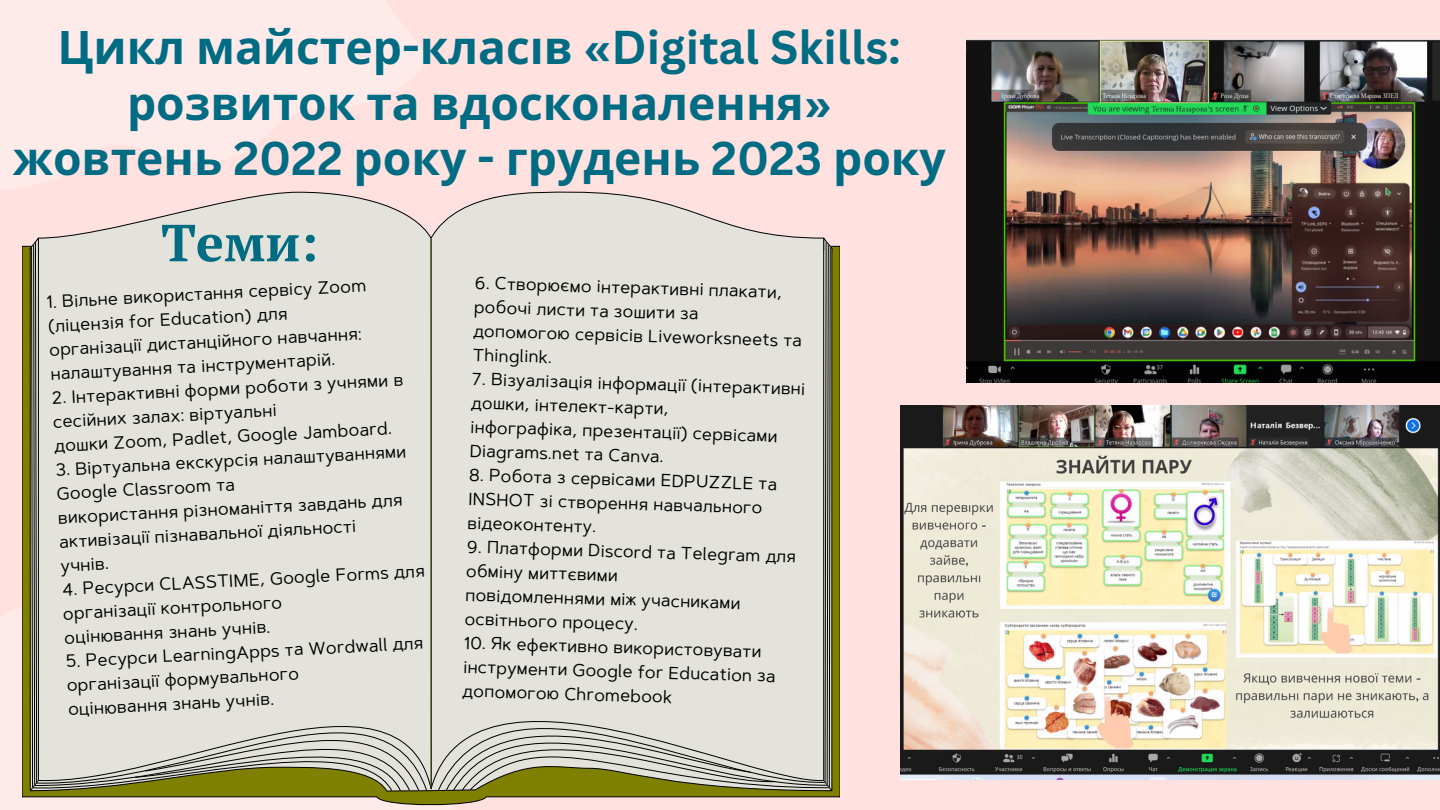
<style>
.page{position:relative;width:1440px;height:810px;background:#ffe1e0}
.page>*{position:absolute;margin:0;border:0;box-sizing:border-box;transform-origin:0 0}
.t1{font:700 52px "PT Serif";color:#006c84}
.t2{font:700 46.2px/55.5px "Noto Sans";color:#006c84;text-align:center}
.t3{font:17.7px/24px "Artegra Sans";color:#000}
.t4{font:17.5px/24.3px "Artegra Sans";color:#000}
.s1{font-family:"Canva Sans"}
</style>
<div class="page">
<svg style="left:22px;top:246px;width:818px;height:560px"></svg>
<svg style="left:63px;top:191px;width:725px;height:601px"></svg>
<hr style="left:431px;top:238px;width:1px;height:550px;background:#000">
<svg style="left:437px;top:654px;width:389px;height:138px"></svg>
<div style="left:29px;top:236px;width:391px;height:556px;background:#e3e2db"></div>
<div style="left:445px;top:236px;width:388px;height:555px;background:#e3e2db"></div>
<img style="left:966px;top:39px;width:474px;height:344px">
<img style="left:900px;top:405px;width:540px;height:374px">
<p class="t2" style="left:13px;top:19px;width:935px">Цикл майстер<span class="s1">-</span>класі в <span class="s1">«Digital Skills: </span>розвиток та вдосконалення<span class="s1">»<br></span>жовтень <span class="s1">2022</span> року <span class="s1">-</span> грудень <span class="s1">2023</span> року</p>
<p class="t1" style="left:161px;top:207px;width:158px">Теми:</p>
<p class="t3" style="left:46px;top:290px;width:322px;rotate:-3deg">1. Вільне використання сервісу Zoom (ліцензія for Education) для</p>
<h1 class="t3" style="left:48px;top:338px;width:315px;rotate:-3deg">організації дистанційного навчання: налаштування та інструментарій.</h1>
<p class="t3" style="left:51px;top:385px;width:354px;rotate:-3deg">2. Інтерактивні форми роботи з учнями в сесійних залах: віртуальні</p>
<p class="t3" style="left:54px;top:433px;width:340px;rotate:-3deg">дошки Zoom, Padlet, Google Jamboard.</p>
<p class="t3" style="left:55px;top:457px;width:353px;rotate:-3deg">3. Віртуальна екскурсія налаштуваннями<br>Google Classroom та</p>
<p class="t3" style="left:57px;top:505px;width:347px;rotate:-3deg">використання різноманіття завдань для активізації пізнавальної діяльності</p>
<p class="t3" style="left:60px;top:553px;width:50px;rotate:-3deg">учнів.</p>
<p class="t3" style="left:61px;top:577px;width:365px;rotate:-3deg">4. Ресурси CLASSTIME, Google Forms для організації контрольного</p>
<p class="t3" style="left:64px;top:625px;width:208px;rotate:-3deg">оцінювання знань учнів.</p>
<p class="t3" style="left:65px;top:649px;width:360px;rotate:-3deg">5. Ресурси LearningApps та Wordwall для організації формувального</p>
<p class="t3" style="left:67px;top:697px;width:208px;rotate:-3deg">оцінювання знань учнів.</p>
<p class="t4" style="left:475px;top:270px;width:309px;rotate:2deg">6. Створюємо інтерактивні плакати, робочі листи та зошити за</p>
<p class="t4" style="left:474px;top:317px;width:331px;line-height:24.6px;rotate:2deg">допомогою сервісів Liveworksneets та<br>Thinglink.</p>
<p class="t4" style="left:472px;top:366px;width:335px;rotate:2deg">7. Візуалізація інформації (інтерактивні дошки, інтелект-карти,</p>
<p class="t4" style="left:471px;top:414px;width:309px;rotate:2deg">інфографіка, презентації) сервісами<br>Diagrams.net та Canva.</p>
<p class="t4" style="left:469px;top:462px;width:310px;line-height:24px;rotate:2deg">8. Робота з сервісами EDPUZZLE та<br>INSHOT зі створення навчального</p>
<p class="t4" style="left:468px;top:510px;width:130px;rotate:2deg">відеоконтенту.</p>
<p class="t4" style="left:467px;top:533px;width:331px;rotate:2deg">9. Платформи Discord та Telegram для обміну миттєвими</p>
<p class="t4" style="left:466px;top:582px;width:277px;rotate:2deg">повідомленнями між учасниками освітнього процесу.</p>
<p class="t4" style="left:464px;top:630px;width:314px;rotate:2deg">10. Як ефективно використовувати інструменти Google for Education за допомогою Chromebook</p>
</div>
